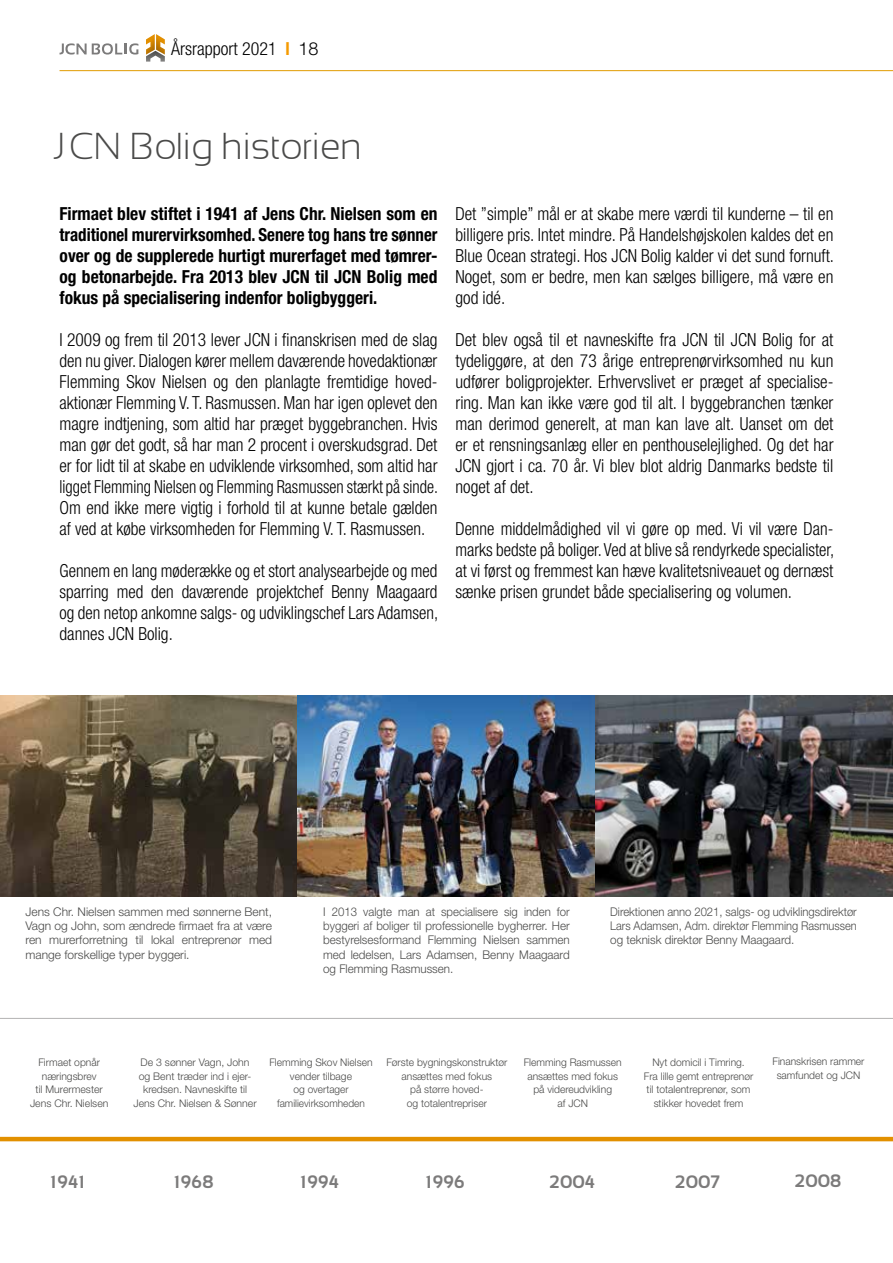
<style>
.page{position:relative;width:893px;height:1263px;background:#fff}
.page>*{position:absolute;margin:0;border:0;box-sizing:border-box;transform-origin:0 0}
.t1{font:300 37.5px "Sansation";color:#4a4a49}
.t2{font:300 condensed 18px/21px "Helvetica Neue LT Std";color:#000;text-align:justify}
.t3{font:300 condensed 18px/21px "Helvetica Neue LT Std";color:#000;text-align:justify;scale:.95 1}
.t4{font:700 condensed 18px/21px "Helvetica Neue LT Std";color:#000;text-align:justify}
.t5{font:700 18px "Sansation";letter-spacing:.015em;color:#7c7b7b}
.t6{font:300 12px/14.4px "Helvetica Neue LT Std";color:#4a4a49;text-align:justify;scale:.95 1}
.t7{font:300 12px/14.4px "Helvetica Neue LT Std";color:#4a4a49;text-align:justify}
.t8{font:300 12px/14.4px "Helvetica Neue LT Std";color:#4a4a49;text-align:justify;scale:.94 1}
.t9{font:300 10.5px/13.5px "Helvetica Neue LT Std";color:#4a4a49;text-align:center}
.s1{font-weight:700;color:#f59a00}
.s2{font-stretch:normal}
</style>
<div class="page">
<svg style="left:146px;top:34px;width:19px;height:28px"></svg>
<svg style="left:60px;top:43px;width:78px;height:12px"></svg>
<hr style="left:60px;top:70px;width:833px;height:1px;background:#e19c00">
<img style="left:0;top:695px;width:298px;height:201px">
<img style="left:298px;top:695px;width:297px;height:201px">
<img style="left:595px;top:695px;width:298px;height:201px">
<svg style="left:0;top:1136px;width:893px;height:6px;background:#e9ab3f"></svg>
<hr style="left:0;top:1018px;width:893px;height:1px;background:#b3b2b2">
<p class="t2" style="left:171px;top:38px;width:149px">Årsrapport 2021 <span class="s1">l</span> <span class="s2">18</span></p>
<h1 class="t1" style="left:60px;top:126px;width:306px">JCN Bolig historien</h1>
<p class="t4" style="left:60px;top:203px;width:379px">Firmaet blev stiftet i 1941 af Jens Chr. Nielsen som en traditionel murervirksomhed. Senere tog hans tre sønner over og de supplerede hurtigt murerfaget med tømrer&shy;og betonarbejde. Fra 2013 blev JCN til JCN Bolig med fokus på specialisering indenfor boligbyggeri.</p>
<p class="t2" style="left:60px;top:329px;width:380px">I 2009 og frem til 2013 lever JCN i finanskrisen med de slag den nu giver. Dialogen kører mellem daværende hovedaktionær Flemming Skov Nielsen og den planlagte fremtidige hoved&shy;aktionær Flemming V. T. Rasmussen. Man har igen oplevet den magre indtjening, som altid har præget byggebranchen. Hvis man gør det godt, så har man 2 procent i overskudsgrad. Det er for lidt til at skabe en udviklende virksomhed, som altid har ligget Flemming Nielsen og Flemming Rasmussen stærkt på sinde.<br>Om end ikke mere vigtig i forhold til at kunne betale gælden af ved at købe virksomheden for Flemming V. T. Rasmussen.</p>
<p class="t3" style="left:60px;top:560px;width:400px">Gennem en lang møderække og et stort analysearbejde og med sparring med den daværende projektchef Benny Maagaard og den netop ankomne salgs- og udviklingschef Lars Adamsen, dannes JCN Bolig.</p>
<p class="t2" style="left:455px;top:203px;width:380px">Det ”simple” mål er at skabe mere værdi til kunderne – til en billigere pris. Intet mindre. På Handelshøjskolen kaldes det en Blue Ocean strategi. Hos JCN Bolig kalder vi det sund fornuft.<br>Noget, som er bedre, men kan sælges billigere, må være en god idé.</p>
<p class="t2" style="left:455px;top:329px;width:379px">Det blev også til et navneskifte fra JCN til JCN Bolig for at tydeliggøre, at den 73 årige entreprenørvirksomhed nu kun udfører boligprojekter. Erhvervslivet er præget af specialise&shy;ring. Man kan ikke være god til alt. I byggebranchen tænker man derimod generelt, at man kan lave alt. Uanset om det er et rensningsanlæg eller en penthouselejlighed. Og det har JCN gjort i ca. 70 år. Vi blev blot aldrig Danmarks bedste til noget af det.</p>
<p class="t3" style="left:455px;top:518px;width:400px">Denne middelmådighed vil vi gøre op med. Vi vil være Dan&shy;marks bedste på boliger. Ved at blive så rendyrkede specialister, at vi først og fremmest kan hæve kvalitetsniveauet og dernæst sænke prisen grundet både specialisering og volumen.</p>
<p class="t7" style="left:26px;top:904px;width:248px">Jens Chr. Nielsen sammen med sønnerne Bent, Vagn og John, som ændrede firmaet fra at være ren murerforretning til lokal entreprenør med mange forskellige typer byggeri.</p>
<p class="t6" style="left:323px;top:904px;width:261px">I 2013 valgte man at specialisere sig inden for byggeri af boliger til professionelle bygherrer. Her bestyrelsesformand Flemming Nielsen sammen med ledelsen, Lars Adamsen, Benny Maagaard og Flemming Rasmussen.</p>
<p class="t8" style="left:610px;top:904px;width:264px">Direktionen anno 2021, salgs- og udviklingsdirektør Lars Adamsen, Adm. direktør Flemming Rasmussen og teknisk direktør Benny Maagaard.</p>
<p class="t9" style="left:30px;top:1056px;width:80px">Firmaet opnår næringsbrev<br>til Murermester<br>Jens Chr. Nielsen</p>
<p class="t9" style="left:134px;top:1056px;width:125px">De 3 sønner Vagn, John og Bent træder ind i ejer&shy;kredsen. Navneskifte til<br>Jens Chr. Nielsen &amp; Sønner</p>
<p class="t9" style="left:269px;top:1056px;width:105px">Flemming Skov Nielsen vender tilbage<br>og overtager familievirksomheden</p>
<p class="t9" style="left:386px;top:1056px;width:123px">Første bygningskonstruktør ansættes med fokus<br>på større hoved-<br>og totalentrepriser</p>
<p class="t9" style="left:524px;top:1056px;width:99px">Flemming Rasmussen ansættes med fokus på videreudvikling<br>af JCN</p>
<p class="t9" style="left:644px;top:1056px;width:111px">Nyt domicil i Timring.<br>Fra lille gemt entreprenør til totalentreprenør, som stikker hovedet frem</p>
<p class="t9" style="left:772px;top:1054px;width:94px">Finanskrisen rammer samfundet og JCN</p>
<p class="t5" style="left:53px;top:1172px;width:35px">1941</p>
<p class="t5" style="left:176px;top:1172px;width:40px">1968</p>
<p class="t5" style="left:303px;top:1172px;width:38px">1994</p>
<p class="t5" style="left:428px;top:1172px;width:39px">1996</p>
<p class="t5" style="left:550px;top:1172px;width:47px">2004</p>
<p class="t5" style="left:676px;top:1172px;width:47px">2007</p>
<p class="t5" style="left:795px;top:1170px;width:48px">2008</p>
</div>
